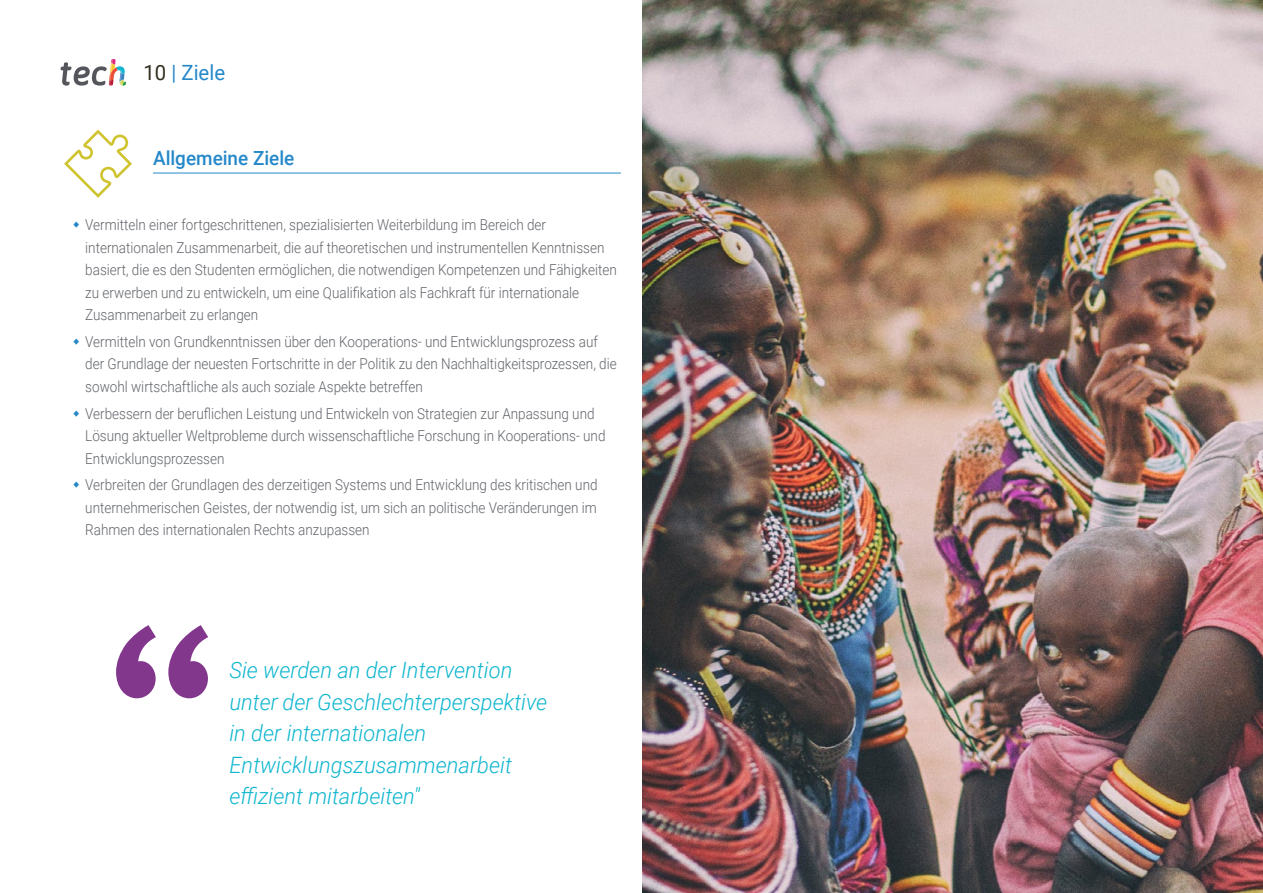
<style>
.page{position:relative;width:1263px;height:893px;background:#fff}
.page>*{position:absolute;margin:0;border:0;box-sizing:border-box;transform-origin:0 0}
.t1{font:italic 300 22.5px/31.5px "Roboto";color:#0fb6cf}
.t2{font:21px "Roboto";color:#2488c9}
.t3{font:500 19.5px "Roboto";color:#2488c9}
.t4{font:300 15px/22.5px "Roboto";color:#61646a;scale:.9 1}
.s1{color:#312e20}
</style>
<div class="page">
<hr style="left:153px;top:173px;width:468px;height:1px;background:#2488c9">
<svg style="left:64px;top:130px;width:68px;height:68px"></svg>
<img style="left:642px;top:0;width:621px;height:893px">
<svg style="left:61px;top:59px;width:65px;height:27px"></svg>
<svg style="left:116px;top:625px;width:92px;height:73px"></svg>
<h2 class="t2" style="left:144px;top:57px;width:83px"><span class="s1">10</span> | Ziele</h2>
<h3 class="t3" style="left:153px;top:144px;width:143px">Allgemeine Ziele</h3>
<p class="t4" style="left:85px;top:213px;width:592px">Vermitteln einer fortgeschrittenen, spezialisierten Weiterbildung im Bereich der internationalen Zusammenarbeit, die auf theoretischen und instrumentellen Kenntnissen basiert, die es den Studenten ermöglichen, die notwendigen Kompetenzen und Fähigkeiten zu erwerben und zu entwickeln, um eine Qualifikation als Fachkraft für internationale Zusammenarbeit zu erlangen</p>
<p class="t4" style="left:85px;top:330px;width:592px">Vermitteln von Grundkenntnissen über den Kooperations- und Entwicklungsprozess auf der Grundlage der neuesten Fortschritte in der Politik zu den Nachhaltigkeitsprozessen, die sowohl wirtschaftliche als auch soziale Aspekte betreffen</p>
<p class="t4" style="left:85px;top:401px;width:580px">Verbessern der beruflichen Leistung und Entwickeln von Strategien zur Anpassung und<br>Lösung aktueller Weltprobleme durch wissenschaftliche Forschung in Kooperations- und<br>Entwicklungsprozessen</p>
<p class="t4" style="left:85px;top:473px;width:571px;text-align:justify">Verbreiten der Grundlagen des derzeitigen Systems und Entwicklung des kritischen und unternehmerischen Geistes, der notwendig ist, um sich an politische Veränderungen im Rahmen des internationalen Rechts anzupassen</p>
<h1 class="t1" style="left:229px;top:654px;width:319px">Sie werden an der Intervention unter der Geschlechterperspektive in der internationalen<br>Entwicklungszusammenarbeit effizient mitarbeiten"</h1>
</div>
